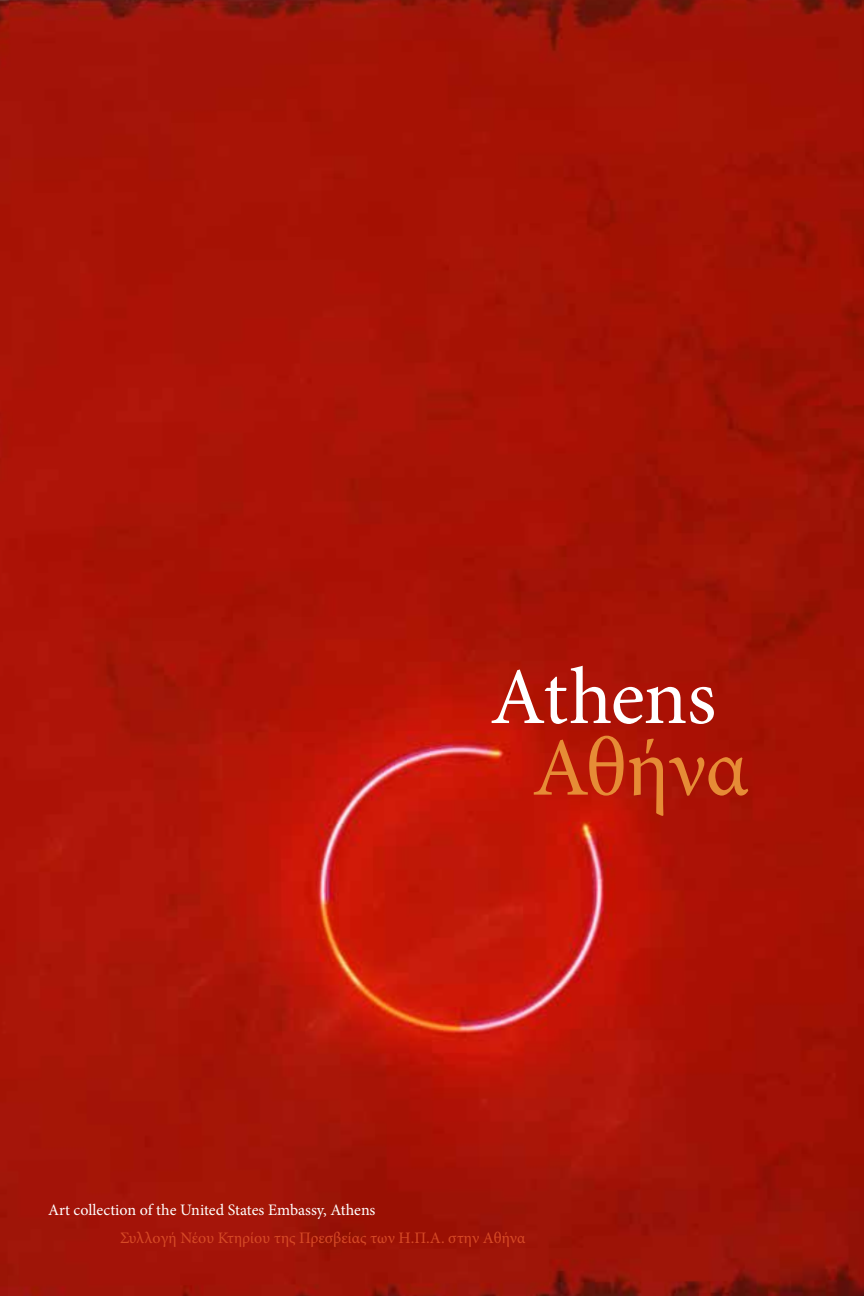
<style>
.page{position:relative;width:864px;height:1296px;background:#fff}
.page>*{position:absolute;margin:0;border:0;box-sizing:border-box;transform-origin:0 0}
.t1{font:82.8px "Minion Pro";letter-spacing:-.02em;color:#e68c36}
.t2{font:80.4px "Minion Pro";letter-spacing:-.015em;color:#fff}
.t3{font:16px "Minion Pro";color:#d64a26}
.t4{font:16px "Minion Pro";color:#fff}
</style>
<div class="page">
<img style="left:0;top:0;width:864px;height:1296px">
<h2 class="t2" style="left:490px;top:644px;width:228px">Athens</h2>
<h1 class="t1" style="left:532px;top:713px;width:218px">Αθήνα</h1>
<p class="t4" style="left:48px;top:1199px;width:329px">Art collection of the United States Embassy, Athens</p>
<p class="t3" style="left:120px;top:1227px;width:407px">Συλλογή Νέου Κτηρίου της Πρεσβείας των Η.Π.Α. στην Αθήνα</p>
</div>
